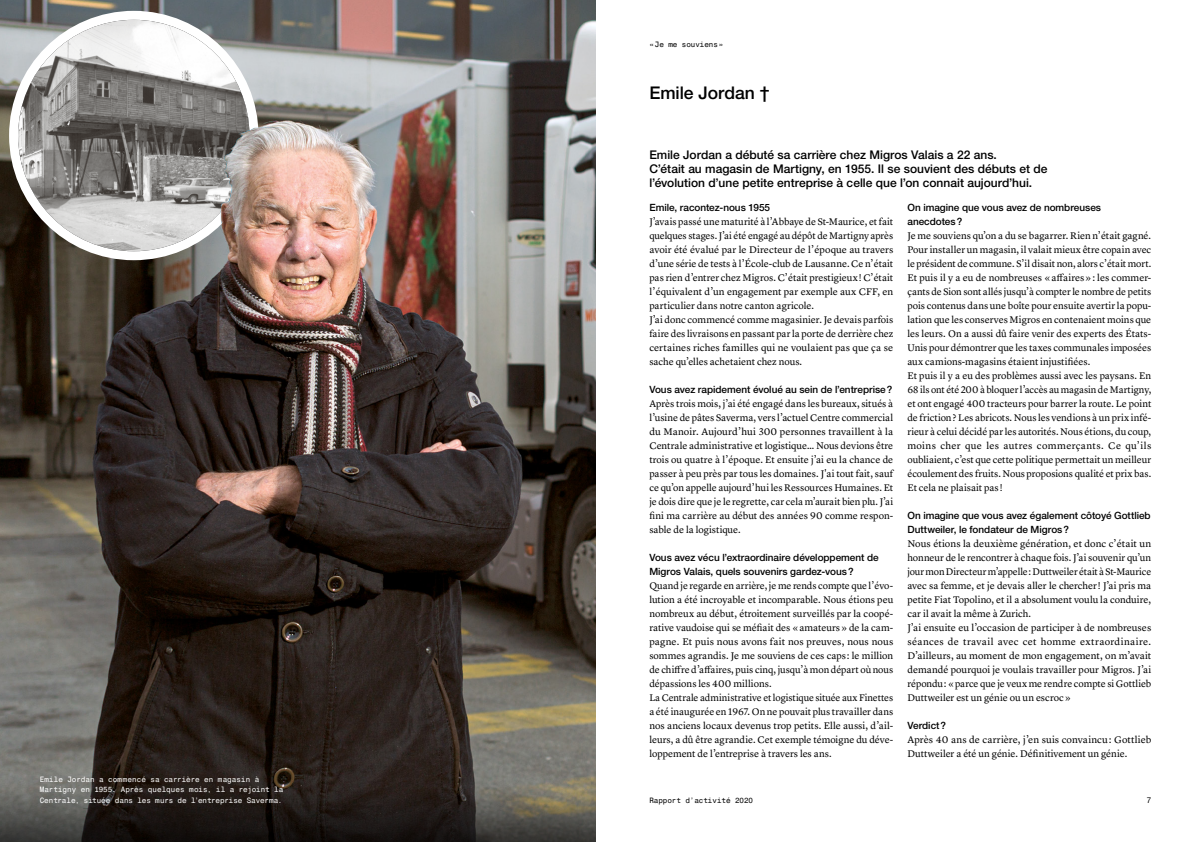
<style>
.page{position:relative;width:1191px;height:842px;background:#fff}
.page>*{position:absolute;margin:0;border:0;box-sizing:border-box;transform-origin:0 0}
.t1{font:500 17.5px "Helvetica Neue LT";color:#000}
.t2{font:500 12px/14px "Helvetica Neue LT Pro";color:#000}
.t3{font:10px/14px "Lyon Text";letter-spacing:-.005em;color:#000}
.t4{font:500 10px/14px "Helvetica Neue LT Pro";letter-spacing:-.005em;color:#000}
.t5{font:8px "Helvetica Neue LT";color:#000}
.t6{font:7.5px/10.5px "Helvetica Monospaced Pro";letter-spacing:.005em;color:#fff}
.t7{font:7.5px "Helvetica Monospaced Pro";color:#000}
</style>
<div class="page">
<img style="left:0;top:0;width:595px;height:782px">
<svg style="left:14px;top:15px;width:240px;height:241px"></svg>
<img style="left:18px;top:20px;width:231px;height:231px;border-radius:116px">
<div style="left:9px;top:11px;width:249px;height:249px;border:9px solid #fff;border-radius:50%"></div>
<img style="left:221px;top:128px;width:66px;height:96px">
<svg style="left:0;top:782px;width:595px;height:60px;background:#342f2a"></svg>
<p class="t6" style="left:40px;top:774px;width:245px">Emile Jordan a commencé sa carrière en magasin à<br>Martigny en 1955. Après quelques mois, il a rejoint la<br>Centrale, située dans les murs de l’entreprise Saverma.</p>
<p class="t7" style="left:649px;top:39px;width:76px">«Je me souviens»</p>
<h1 class="t1" style="left:649px;top:82px;width:122px">Emile Jordan †</h1>
<p class="t2" style="left:649px;top:147px;width:400px">Emile Jordan a débuté sa carrière chez Migros Valais a 22 ans.<br>C’était au magasin de Martigny, en 1955. Il se souvient des débuts et de l’évolution d’une petite entreprise à celle que l’on connait aujourd’hui.</p>
<p class="t4" style="left:649px;top:200px;width:122px">Emile, racontez-nous 1955</p>
<p class="t3" style="left:649px;top:214px;width:245px">J’avais passé une maturité à l’Abbaye de St-Maurice, et fait quelques stages. J’ai été engagé au dépôt de Martigny après avoir été évalué par le Directeur de l’époque au travers d’une série de tests à l’École-club de Lausanne. Ce n’était pas rien d’entrer chez Migros. C’était prestigieux ! C’était l’équivalent d’un engagement par exemple aux CFF, en particulier dans notre canton agricole.<br>J’ai donc commencé comme magasinier. Je devais parfois faire des livraisons en passant par la porte de derrière chez certaines riches familles qui ne voulaient pas que ça se sache qu’elles achetaient chez nous.</p>
<p class="t4" style="left:649px;top:382px;width:244px">Vous avez rapidement évolué au sein de l’entreprise?</p>
<p class="t3" style="left:649px;top:396px;width:245px;text-align:justify">Après trois mois, j’ai été engagé dans les bureaux, situés à l’usine de pâtes Saverma, vers l’actuel Centre commercial du Manoir. Aujourd’hui 300 personnes travaillent à la Centrale administrative et logistique… Nous devions être trois ou quatre à l’époque. Et ensuite j’ai eu la chance de passer à peu près par tous les domaines. J'ai tout fait, sauf ce qu’on appelle aujourd’hui les Ressources Humaines. Et je dois dire que je le regrette, car cela m’aurait bien plu. J’ai fini ma carrière au début des années 90 comme respon&shy;sable de la logistique.</p>
<p class="t4" style="left:649px;top:550px;width:231px">Vous avez vécu l’extraordinaire développement de<br>Migros Valais, quels souvenirs gardez-vous?</p>
<p class="t3" style="left:649px;top:578px;width:245px">Quand je regarde en arrière, je me rends compte que l’évo&shy;lution a été incroyable et incomparable. Nous étions peu nombreux au début, étroitement surveillés par la coopé&shy;rative vaudoise qui se méfiait des « amateurs » de la cam&shy;pagne. Et puis nous avons fait nos preuves, nous nous sommes agrandis. Je me souviens de ces caps : le million de chiffre d’affaires, puis cinq, jusqu’à mon départ où nous dépassions les 400 millions.<br>La Centrale administrative et logistique située aux Finettes a été inaugurée en 1967. On ne pouvait plus travailler dans nos anciens locaux devenus trop petits. Elle aussi, d’ail&shy;leurs, a dû être agrandie. Cet exemple témoigne du déve&shy;loppement de l’entreprise à travers les ans.</p>
<p class="t4" style="left:907px;top:200px;width:195px">On imagine que vous avez de nombreuses anecdotes?</p>
<p class="t3" style="left:907px;top:228px;width:245px">Je me souviens qu’on a du se bagarrer. Rien n’était gagné.<br>Pour installer un magasin, il valait mieux être copain avec le président de commune. S’il disait non, alors c’était mort.<br>Et puis il y a eu de nombreuses « affaires » : les commer&shy;çants de Sion sont allés jusqu’à compter le nombre de petits pois contenus dans une boîte pour ensuite avertir la popu&shy;lation que les conserves Migros en contenaient moins que les leurs. On a aussi dû faire venir des experts des États-Unis pour démontrer que les taxes communales imposées aux camions-magasins étaient injustifiées.<br>Et puis il y a eu des problèmes aussi avec les paysans. En 68 ils ont été 200 à bloquer l’accès au magasin de Martigny, et ont engagé 400 tracteurs pour barrer la route. Le point de friction ? Les abricots. Nous les vendions à un prix infé&shy;rieur à celui décidé par les autorités. Nous étions, du coup, moins cher que les autres commerçants. Ce qu’ils oubliaient, c’est que cette politique permettait un meilleur écoulement des fruits. Nous proposions qualité et prix bas.<br>Et cela ne plaisait pas !</p>
<p class="t4" style="left:907px;top:508px;width:245px">On imagine que vous avez également côtoyé Gottlieb<br>Duttweiler, le fondateur de Migros?</p>
<p class="t3" style="left:907px;top:536px;width:245px">Nous étions la deuxième génération, et donc c’était un honneur de le rencontrer à chaque fois. J’ai souvenir qu’un jour mon Directeur m’appelle : Duttweiler était à St-Maurice avec sa femme, et je devais aller le chercher ! J’ai pris ma petite Fiat Topolino, et il a absolument voulu la conduire, car il avait la même à Zurich.<br>J’ai ensuite eu l’occasion de participer à de nombreuses séances de travail avec cet homme extraordinaire.<br>D’ailleurs, au moment de mon engagement, on m’avait demandé pourquoi je voulais travailler pour Migros. J’ai répondu : « parce que je veux me rendre compte si Gottlieb Duttweiler est un génie ou un escroc »</p>
<p class="t4" style="left:907px;top:718px;width:40px">Verdict?</p>
<p class="t3" style="left:907px;top:732px;width:245px">Après 40 ans de carrière, j’en suis convaincu : Gottlieb<br>Duttweiler a été un génie. Définitivement un génie.</p>
<p class="t7" style="left:649px;top:795px;width:105px">Rapport d’activité 2020</p>
<p class="t5" style="left:1146px;top:795px;width:6px">7</p>
</div>
